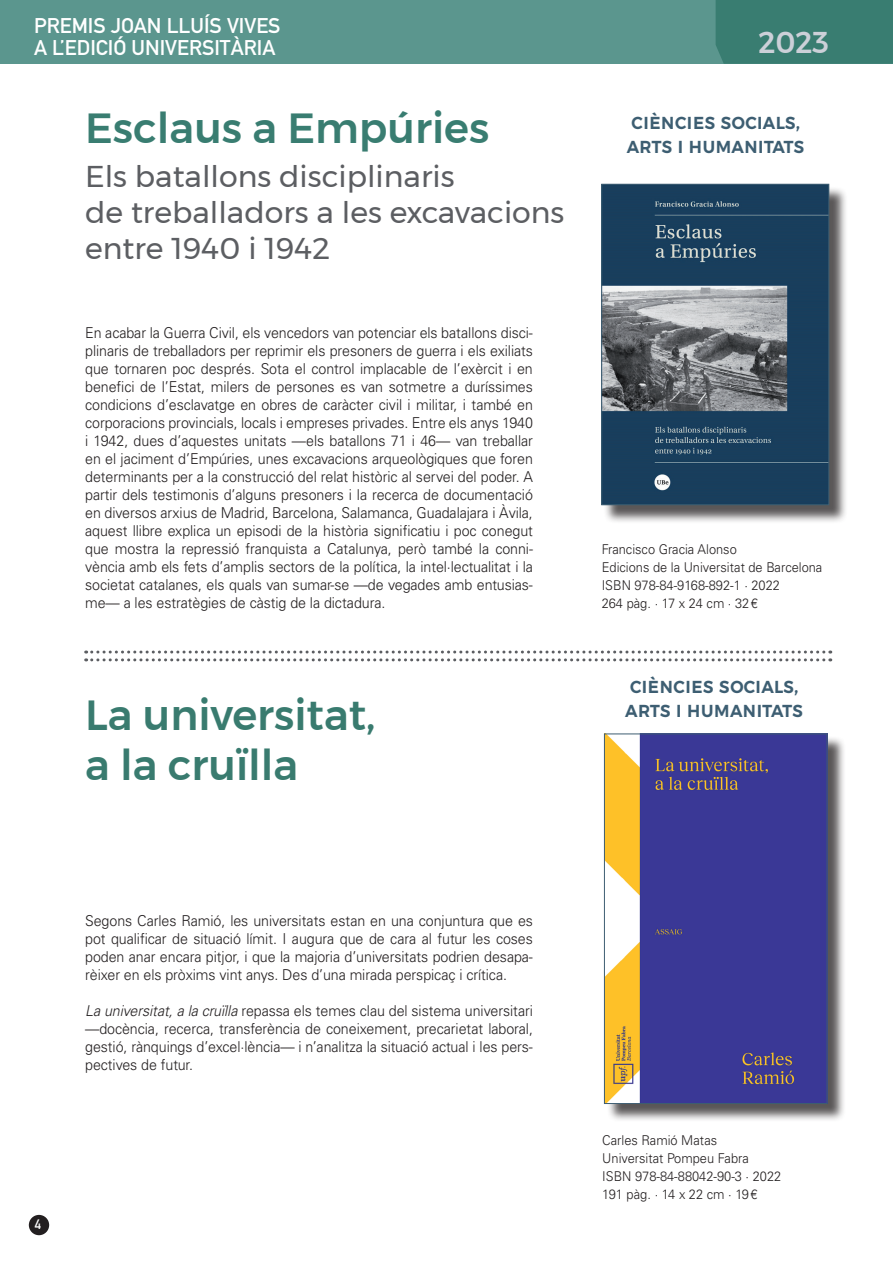
<style>
.page{position:relative;width:893px;height:1263px;background:#fff}
.page>*{position:absolute;margin:0;border:0;box-sizing:border-box;transform-origin:0 0}
.t1{font:500 42px/50.4px "Montserrat";color:#397b6f}
.t2{font:500 42px "Montserrat";color:#397d71}
.t3{font:30px/36px "Montserrat";color:#5c5e62}
.t4{font:500 30px "Montserrat";color:#ccd0d8;scale:.95 1}
.t5{font:500 21px/24px "Montserrat";color:#3d5e72;scale:.95 1}
.t6{font:21px/21.8px "DIN Mittelschrift";color:#fff}
.t7{font:300 15px/18px "Univers";letter-spacing:-.005em;color:#231f20;text-align:justify;scale:.95 1}
.t8{font:300 13.5px/18px "Univers";color:#231f20;scale:.95 1}
.t9{font:13.5px "DIN Mittelschrift";color:#fff;scale:.95 1}
.s1{font-style:italic}
</style>
<div class="page">
<div style="left:28px;top:1214px;width:22px;height:22px;background:#231f20;border-radius:50%"></div>
<div style="left:27px;top:1212px;width:24px;height:25px;border:2px solid #fff;border-radius:50%"></div>
<svg style="left:86px;top:650px;width:745px;height:11px"></svg>
<div style="left:0;top:0;width:893px;height:64px;background:#5b968e"></div>
<div style="left:716px;top:0;width:177px;height:64px;background:#397d71"></div>
<div style="left:604px;top:186px;width:244px;height:338px;background:#231f20;opacity:.75"></div>
<img style="left:603px;top:186px;width:224px;height:317px">
<div style="left:601px;top:184px;width:228px;height:321px;border:1px solid #3e5e72"></div>
<div style="left:606px;top:736px;width:240px;height:386px;background:#231f20;opacity:.75"></div>
<img style="left:606px;top:735px;width:219px;height:367px">
<div style="left:604px;top:733px;width:223px;height:371px;border:1px solid #3e5e72"></div>
<h3 class="t6" style="left:34px;top:15px;width:248px">PREMIS JOAN LLUÍS VIVES<br>A L’EDICIÓ UNIVERSITÀRIA</h3>
<h1 class="t2" style="left:85px;top:95px;width:406px">Esclaus a Empúries</h1>
<h2 class="t3" style="left:85px;top:158px;width:481px">Els batallons disciplinaris<br>de treballadors a les excavacions entre 1940 i 1942</h2>
<p class="t7" style="left:85px;top:324px;width:473px">En acabar la Guerra Civil, els vencedors van potenciar els batallons disci&shy;plinaris de treballadors per reprimir els presoners de guerra i els exiliats que tornaren poc després. Sota el control implacable de l’exèrcit i en benefici de l’Estat, milers de persones es van sotmetre a duríssimes condicions d’esclavatge en obres de caràcter civil i militar, i també en corporacions provincials, locals i empreses privades. Entre els anys 1940 i 1942, dues d’aquestes unitats —els batallons 71 i 46— van treballar en el jaciment d’Empúries, unes excavacions arqueològiques que foren determinants per a la construcció del relat històric al servei del poder. A partir dels testimonis d’alguns presoners i la recerca de documentació en diversos arxius de Madrid, Barcelona, Salamanca, Guadalajara i Àvila, aquest llibre explica un episodi de la història significatiu i poc conegut que mostra la repressió franquista a Catalunya, però també la conni&shy;vència amb els fets d’amplis sectors de la política, la intel·lectualitat i la societat catalanes, els quals van sumar-se —de vegades amb entusias&shy;me— a les estratègies de càstig de la dictadura.</p>
<h1 class="t1" style="left:85px;top:689px;width:292px">La universitat, a la cruïlla</h1>
<h2 class="t4" style="left:758px;top:18px;width:76px">2023</h2>
<h3 class="t5" style="left:627px;top:109px;width:189px">ciències socials, arts i humanitats</h3>
<p class="t8" style="left:602px;top:540px;width:234px">Francisco Gracia Alonso<br>Edicions de la Universitat de Barcelona<br>ISBN 978-84-9168-892-1 · 2022<br>264 pàg. · 17 x 24 cm · 32€</p>
<h3 class="t5" style="left:625px;top:674px;width:189px">ciències socials, arts i humanitats</h3>
<p class="t7" style="left:85px;top:912px;width:473px">Segons Carles Ramió, les universitats estan en una conjuntura que es pot qualificar de situació límit. I augura que de cara al futur les coses poden anar encara pitjor, i que la majoria d’universitats podrien desapa&shy;rèixer en els pròxims vint anys. Des d’una mirada perspicaç i crítica.</p>
<p class="t7" style="left:85px;top:1002px;width:473px"><span class="s1">La universitat, a la cruïlla</span> repassa els temes clau del sistema universitari —docència, recerca, transferència de coneixement, precarietat laboral, gestió, rànquings d’excel·lència— i n’analitza la situació actual i les pers&shy;pectives de futur.</p>
<p class="t9" style="left:35px;top:1216px;width:8px">4</p>
<p class="t8" style="left:602px;top:1131px;width:190px">Carles Ramió Matas<br>Universitat Pompeu Fabra<br>ISBN 978-84-88042-90-3 · 2022<br>191 pàg. · 14 x 22 cm · 19€</p>
</div>
